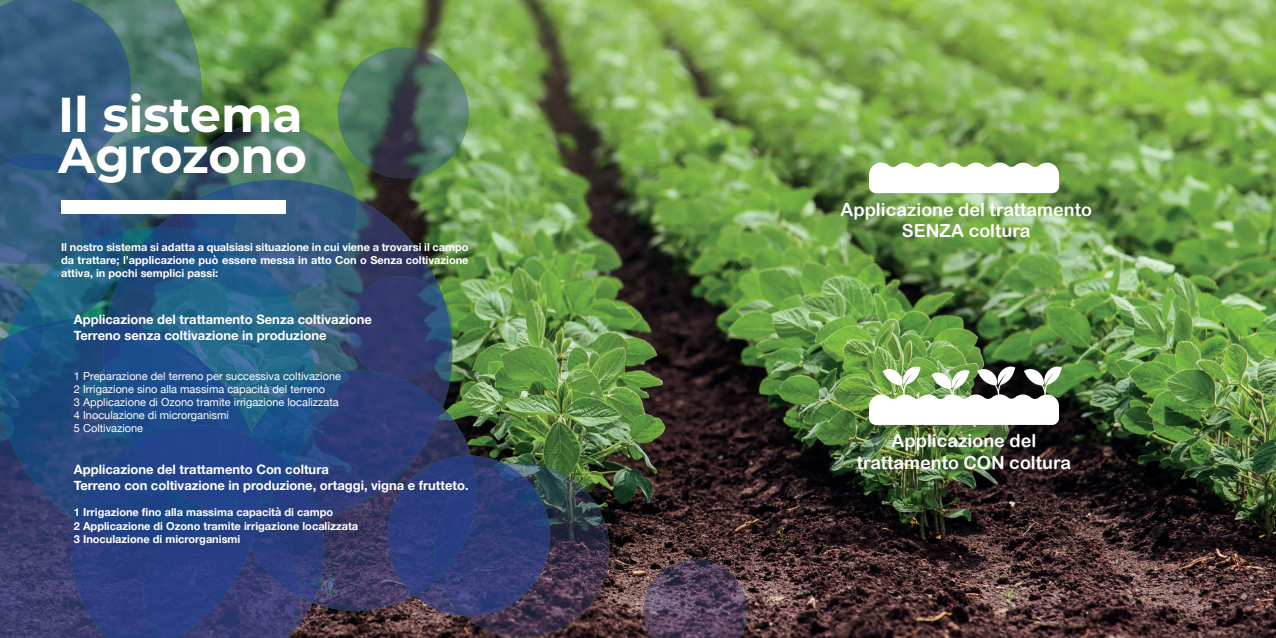
<style>
.page{position:relative;width:1276px;height:638px;background:#fff}
.page>*{position:absolute;margin:0;border:0;box-sizing:border-box;transform-origin:0 0}
.t1{font:700 49px/41px "Montserrat";color:#fff}
.t2{font:18px/21.6px "Arial Rounded MT Bold";color:#fff;text-align:center}
.t3{font:700 13px/15.6px "Helvetica Neue";color:#fff}
.t4{font:700 11px/13.2px "Helvetica Neue";color:#fff;text-align:justify}
.t5{font:11px/13.2px "Helvetica Neue";color:#fff}
</style>
<div class="page">
<img style="left:202px;top:0;width:1074px;height:638px">
<img style="left:312px;top:407px;width:159px;height:204px">
<img style="left:643px;top:559px;width:104px;height:79px">
<img style="left:315px;top:198px;width:137px;height:209px">
<img style="left:114px;top:279px;width:201px;height:98px">
<img style="left:292px;top:370px;width:151px;height:149px">
<img style="left:251px;top:377px;width:64px;height:90px">
<img style="left:349px;top:276px;width:102px;height:104px">
<img style="left:372px;top:371px;width:31px;height:9px">
<img style="left:118px;top:231px;width:90px;height:61px">
<img style="left:300px;top:603px;width:12px;height:35px">
<img style="left:300px;top:519px;width:24px;height:84px">
<img style="left:251px;top:597px;width:49px;height:41px">
<img style="left:251px;top:524px;width:49px;height:73px">
<img style="left:258px;top:467px;width:62px;height:57px">
<img style="left:261px;top:438px;width:31px;height:66px">
<img style="left:131px;top:0;width:71px;height:151px">
<img style="left:91px;top:135px;width:103px;height:96px">
<svg style="left:123px;top:229px;width:10px;height:7px"></svg>
<img style="left:0;top:519px;width:71px;height:119px">
<img style="left:0;top:318px;width:130px;height:201px">
<img style="left:0;top:328px;width:43px;height:51px">
<img style="left:103px;top:319px;width:148px;height:125px">
<svg style="left:249px;top:432px;width:3px;height:4px"></svg>
<img style="left:71px;top:519px;width:72px;height:119px">
<img style="left:75px;top:444px;width:88px;height:98px">
<img style="left:143px;top:520px;width:108px;height:118px">
<img style="left:163px;top:518px;width:75px;height:24px">
<img style="left:239px;top:522px;width:18px;height:26px">
<img style="left:130px;top:425px;width:119px;height:93px">
<img style="left:241px;top:518px;width:19px;height:5px">
<img style="left:236px;top:436px;width:25px;height:82px">
<img style="left:225px;top:516px;width:14px;height:4px">
<img style="left:239px;top:518px;width:14px;height:4px">
<img style="left:414px;top:455px;width:91px;height:161px">
<img style="left:387px;top:455px;width:88px;height:141px">
<img style="left:205px;top:123px;width:150px;height:57px">
<img style="left:181px;top:151px;width:50px;height:35px">
<img style="left:230px;top:180px;width:126px;height:116px">
<img style="left:208px;top:244px;width:80px;height:54px">
<img style="left:181px;top:186px;width:55px;height:58px">
<img style="left:183px;top:229px;width:47px;height:45px">
<img style="left:464px;top:463px;width:145px;height:175px">
<img style="left:439px;top:464px;width:111px;height:152px">
<img style="left:434px;top:476px;width:42px;height:102px">
<img style="left:338px;top:47px;width:130px;height:131px;border-radius:65px">
<img style="left:0;top:264px;width:29px;height:13px">
<img style="left:29px;top:264px;width:85px;height:60px">
<img style="left:0;top:277px;width:29px;height:48px">
<img style="left:12px;top:293px;width:31px;height:35px">
<img style="left:90px;top:253px;width:33px;height:26px">
<img style="left:0;top:163px;width:91px;height:101px">
<img style="left:59px;top:244px;width:31px;height:17px">
<img style="left:79px;top:172px;width:44px;height:72px">
<img style="left:85px;top:231px;width:38px;height:22px">
<img style="left:43px;top:319px;width:32px;height:9px">
<img style="left:29px;top:324px;width:14px;height:4px">
<img style="left:0;top:0;width:131px;height:163px">
<img style="left:2px;top:153px;width:75px;height:17px">
<svg style="left:869px;top:162px;width:190px;height:31px"></svg>
<img style="left:869px;top:366px;width:193px;height:59px">
<div style="left:61px;top:200px;width:224px;height:14px;background:#fff"></div>
<h1 class="t1" style="left:58px;top:92px;width:250px">Il sistema<br>Agrozono</h1>
<p class="t4" style="left:61px;top:240px;width:409px">Il nostro sistema si adatta a qualsiasi situazione in cui viene a trovarsi il campo da trattare; l’applicazione può essere messa in atto Con o Senza coltivazione attiva, in pochi semplici passi:</p>
<p class="t3" style="left:74px;top:312px;width:299px">Applicazione del trattamento Senza coltivazione<br>Terreno senza coltivazione in produzione</p>
<p class="t5" style="left:74px;top:370px;width:269px">1 Preparazione del terreno per successiva coltivazione 2 Irrigazione sino alla massima capacità del terreno<br>3 Applicazione di Ozono tramite irrigazione localizzata 4 Inoculazione di microrganismi<br>5 Coltivazione</p>
<p class="t3" style="left:74px;top:462px;width:396px">Applicazione del trattamento Con coltura<br>Terreno con coltivazione in produzione, ortaggi, vigna e frutteto.</p>
<p class="t4" style="left:74px;top:506px;width:286px;text-align:left">1 Irrigazione fino alla massima capacità di campo<br>2 Applicazione di Ozono tramite irrigazione localizzata<br>3 Inoculazione di microrganismi</p>
<h2 class="t2" style="left:840px;top:198px;width:253px">Applicazione del trattamento<br>SENZA coltura</h2>
<h2 class="t2" style="left:857px;top:430px;width:216px">Applicazione del trattamento CON coltura</h2>
</div>
